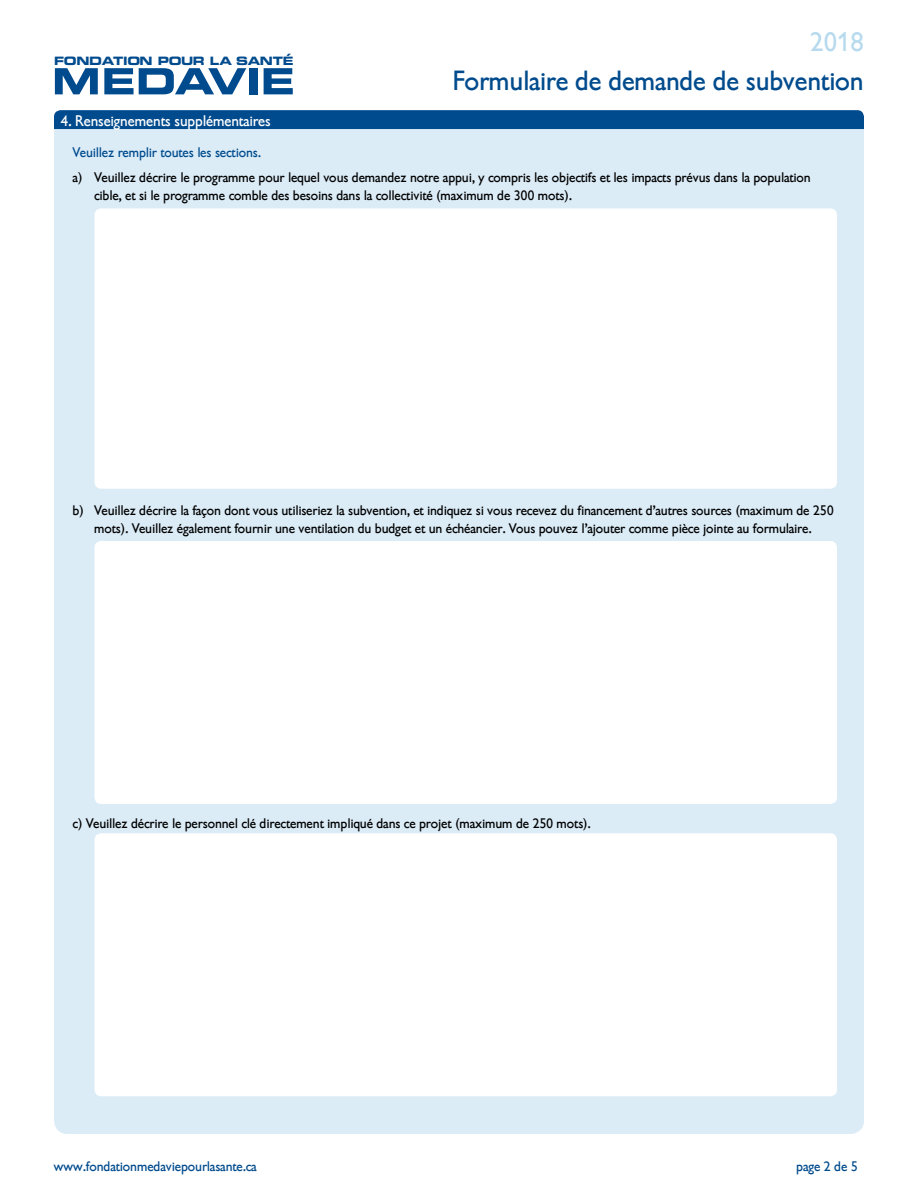
<style>
.page{position:relative;width:918px;height:1188px;background:#fff}
.page>*{position:absolute;margin:0;border:0;box-sizing:border-box;transform-origin:0 0}
.t1{font:27px "Gibson";color:#004b8d}
.t2{font:26.4px "Gibson";color:#b7daee}
.section_head{font:15px "Gibson";color:#fff}
.French_questions{font:13.5px/18px "Gibson";color:#000}
.indent{font:13.5px "Gibson";color:#004b8d}
.t3{font:11.55px "Eurostile LT Std Bold Ex 2";letter-spacing:-.025em;color:#004b8d}
</style>
<div class="page">
<div style="left:54px;top:114px;width:810px;height:1020px;background:#dbecf7;border-radius:14px"></div>
<div style="left:54px;top:110px;width:810px;height:19px;background:#004b8d"></div>
<div style="left:94px;top:541px;width:743px;height:263px;background:#fff;border-radius:7px"></div>
<div style="left:94px;top:833px;width:743px;height:263px;background:#fff;border-radius:7px"></div>
<svg style="left:55px;top:68px;width:43px;height:26px"></svg>
<svg style="left:104px;top:68px;width:142px;height:26px"></svg>
<div style="left:250px;top:68px;width:8px;height:26px;background:#004b8d"></div>
<svg style="left:264px;top:68px;width:29px;height:26px"></svg>
<div style="left:94px;top:208px;width:743px;height:281px;background:#fff;border-radius:7px"></div>
<p class="t3" style="left:54px;top:53px;width:241px">FONDATION POUR LA SANTÉ</p>
<p class="t2" style="left:811px;top:27px;width:55px">2018</p>
<p class="t1" style="left:453px;top:65px;width:412px">Formulaire de demande de subvention</p>
<p class="section_head" style="left:61px;top:112px;width:212px">4. Renseignements supplémentaires</p>
<p class="indent" style="left:73px;top:145px;width:190px">Veuillez remplir toutes les sections.</p>
<p class="French_questions" style="left:94px;top:168px;width:718px;text-indent:-22px">a) Veuillez décrire le programme pour lequel vous demandez notre appui, y compris les objectifs et les impacts prévus dans la population cible, et si le programme comble des besoins dans la collectivité (maximum de 300 mots).</p>
<p class="French_questions" style="left:73px;top:501px;width:762px;text-align:center">b) Veuillez décrire la façon dont vous utiliseriez la subvention, et indiquez si vous recevez du financement d’autres sources (maximum de 250 mots). Veuillez également fournir une ventilation du budget et un échéancier. Vous pouvez l’ajouter comme pièce jointe au formulaire.</p>
<p class="French_questions" style="left:73px;top:814px;width:520px">c) Veuillez décrire le personnel clé directement impliqué dans ce projet (maximum de 250 mots).</p>
<p class="indent" style="left:54px;top:1158px;width:205px">www.fondationmedaviepourlasante.ca</p>
<p class="indent" style="left:797px;top:1158px;width:63px">page 2 de 5</p>
</div>
